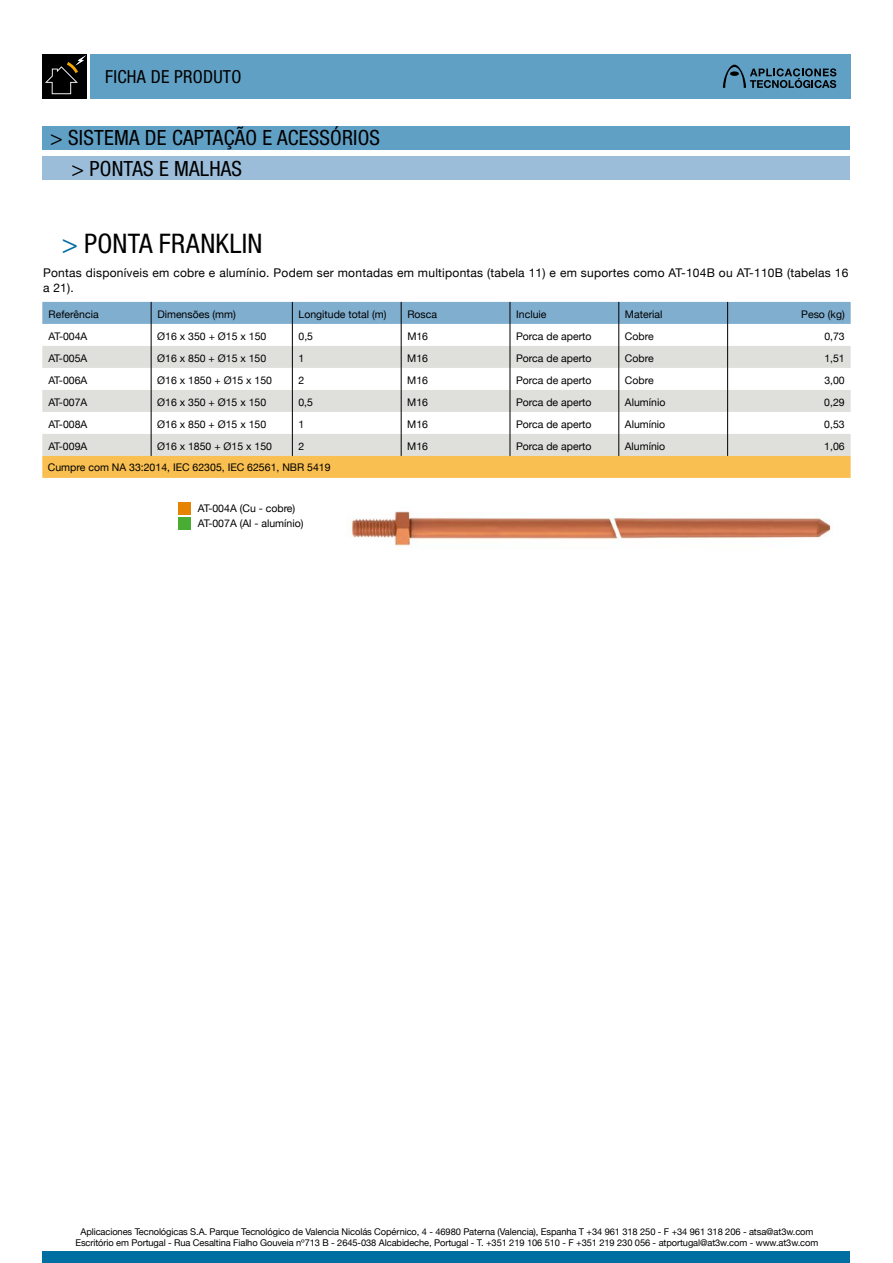
<style>
.page{position:relative;width:893px;height:1263px;background:#fff}
.page>*{position:absolute;margin:0;border:0;box-sizing:border-box;transform-origin:0 0}
.t1{font:condensed 27px "Helvetica Neue LT Std";letter-spacing:.01em;color:#000}
.t2{font:condensed 21px/30.6px "Helvetica Neue LT Std";letter-spacing:.01em;color:#000}
.t3{font:condensed 18px "Helvetica Neue LT Std";letter-spacing:.015em;color:#000}
.t4{font:12px/14.4px "Helvetica Neue";letter-spacing:.02em;color:#000}
.t5{font:10.5px/15px "Helvetica Neue";color:#000}
.t6{font:9.3px/11.1px "Helvetica Neue";letter-spacing:-.01em;color:#000;text-align:center}
.s1{color:#006ea1}
</style>
<div class="page">
<div style="left:90px;top:54px;width:760px;height:45px;background:#61a0c5"></div>
<div style="left:43px;top:54px;width:44px;height:45px;background:#000"></div>
<svg style="left:45px;top:55px;width:41px;height:39px"></svg>
<div style="left:43px;top:1251px;width:807px;height:12px;background:#006ea1"></div>
<svg style="left:723px;top:65px;width:113px;height:23px"></svg>
<img style="left:350px;top:511px;width:482px;height:36px">
<div style="left:178px;top:502px;width:13px;height:13px;background:#e78304"></div>
<div style="left:178px;top:517px;width:13px;height:12px;background:#49ad33"></div>
<svg style="left:42px;top:302px;width:809px;height:176px"></svg>
<div style="left:43px;top:126px;width:807px;height:23px;background:#61a0c5"></div>
<div style="left:43px;top:157px;width:807px;height:23px;background:#9bbdd9"></div>
<h3 class="t3" style="left:105px;top:66px;width:138px">FICHA DE PRODUTO</h3>
<h2 class="t2" style="left:71px;top:122px;width:310px;text-indent:-21px">&gt; SISTEMA DE CAPTAÇÃO E ACESSÓRIOS &gt; PONTAS E MALHAS</h2>
<h1 class="t1" style="left:62px;top:228px;width:202px"><span class="s1">&gt;</span> PONTA FRANKLIN</h1>
<p class="t4" style="left:43px;top:266px;width:807px">Pontas disponíveis em cobre e alumínio. Podem ser montadas em multipontas (tabela 11) e em suportes como AT-104B ou AT-110B (tabelas 16 a 21).</p>
<p class="t5" style="left:49px;top:307px;width:52px">Referência</p>
<p class="t5" style="left:157px;top:307px;width:80px">Dimensões (mm)</p>
<p class="t5" style="left:299px;top:307px;width:89px">Longitude total (m)</p>
<p class="t5" style="left:407px;top:307px;width:31px">Rosca</p>
<p class="t5" style="left:516px;top:307px;width:32px">Incluie</p>
<p class="t5" style="left:625px;top:307px;width:39px">Material</p>
<p class="t5" style="left:801px;top:307px;width:45px">Peso (kg)</p>
<p class="t5" style="left:48px;top:329px;width:40px">AT-004A</p>
<p class="t5" style="left:157px;top:329px;width:111px">Ø16 x 350 + Ø15 x 150</p>
<p class="t5" style="left:299px;top:329px;width:16px">0,5</p>
<p class="t5" style="left:407px;top:329px;width:22px">M16</p>
<p class="t5" style="left:516px;top:329px;width:77px">Porca de aperto</p>
<p class="t5" style="left:625px;top:329px;width:30px">Cobre</p>
<p class="t5" style="left:824px;top:329px;width:22px">0,73</p>
<p class="t5" style="left:48px;top:351px;width:40px">AT-005A</p>
<p class="t5" style="left:157px;top:351px;width:111px">Ø16 x 850 + Ø15 x 150</p>
<p class="t5" style="left:298px;top:351px;width:7px">1</p>
<p class="t5" style="left:407px;top:351px;width:22px">M16</p>
<p class="t5" style="left:516px;top:351px;width:77px">Porca de aperto</p>
<p class="t5" style="left:625px;top:351px;width:30px">Cobre</p>
<p class="t5" style="left:824px;top:351px;width:22px">1,51</p>
<p class="t5" style="left:48px;top:373px;width:40px">AT-006A</p>
<p class="t5" style="left:157px;top:373px;width:116px">Ø16 x 1850 + Ø15 x 150</p>
<p class="t5" style="left:298px;top:373px;width:7px">2</p>
<p class="t5" style="left:407px;top:373px;width:22px">M16</p>
<p class="t5" style="left:516px;top:373px;width:77px">Porca de aperto</p>
<p class="t5" style="left:625px;top:373px;width:30px">Cobre</p>
<p class="t5" style="left:824px;top:373px;width:22px">3,00</p>
<p class="t5" style="left:48px;top:394px;width:40px">AT-007A</p>
<p class="t5" style="left:157px;top:394px;width:111px">Ø16 x 350 + Ø15 x 150</p>
<p class="t5" style="left:298px;top:394px;width:16px">0,5</p>
<p class="t5" style="left:407px;top:394px;width:22px">M16</p>
<p class="t5" style="left:516px;top:394px;width:77px">Porca de aperto</p>
<p class="t5" style="left:625px;top:394px;width:42px">Alumínio</p>
<p class="t5" style="left:824px;top:394px;width:22px">0,29</p>
<p class="t5" style="left:48px;top:416px;width:40px">AT-008A</p>
<p class="t5" style="left:157px;top:416px;width:111px">Ø16 x 850 + Ø15 x 150</p>
<p class="t5" style="left:298px;top:416px;width:7px">1</p>
<p class="t5" style="left:407px;top:416px;width:22px">M16</p>
<p class="t5" style="left:516px;top:416px;width:77px">Porca de aperto</p>
<p class="t5" style="left:625px;top:416px;width:42px">Alumínio</p>
<p class="t5" style="left:824px;top:416px;width:22px">0,53</p>
<p class="t5" style="left:48px;top:438px;width:40px">AT-009A</p>
<p class="t5" style="left:157px;top:438px;width:116px">Ø16 x 1850 + Ø15 x 150</p>
<p class="t5" style="left:298px;top:438px;width:7px">2</p>
<p class="t5" style="left:407px;top:438px;width:22px">M16</p>
<p class="t5" style="left:516px;top:438px;width:77px">Porca de aperto</p>
<p class="t5" style="left:625px;top:438px;width:42px">Alumínio</p>
<p class="t5" style="left:824px;top:438px;width:22px">1,06</p>
<p class="t5" style="left:48px;top:460px;width:284px">Cumpre com NA 33:2014, IEC 62305, IEC 62561, NBR 5419</p>
<p class="t5" style="left:198px;top:501px;width:107px">AT-004A (Cu - cobre)<br>AT-007A (Al - alumínio)</p>
<p class="t6" style="left:75px;top:1226px;width:744px">Aplicaciones Tecnológicas S.A. Parque Tecnológico de Valencia Nicolás Copérnico, 4 - 46980 Paterna (Valencia), Espanha T +34 961 318 250 - F +34 961 318 206 - atsa@at3w.com<br>Escritório em Portugal - Rua Cesaltina Fialho Gouveia nº713 B - 2645-038 Alcabideche, Portugal - T. +351 219 106 510 - F +351 219 230 056 - atportugal@at3w.com - www.at3w.com</p>
</div>
